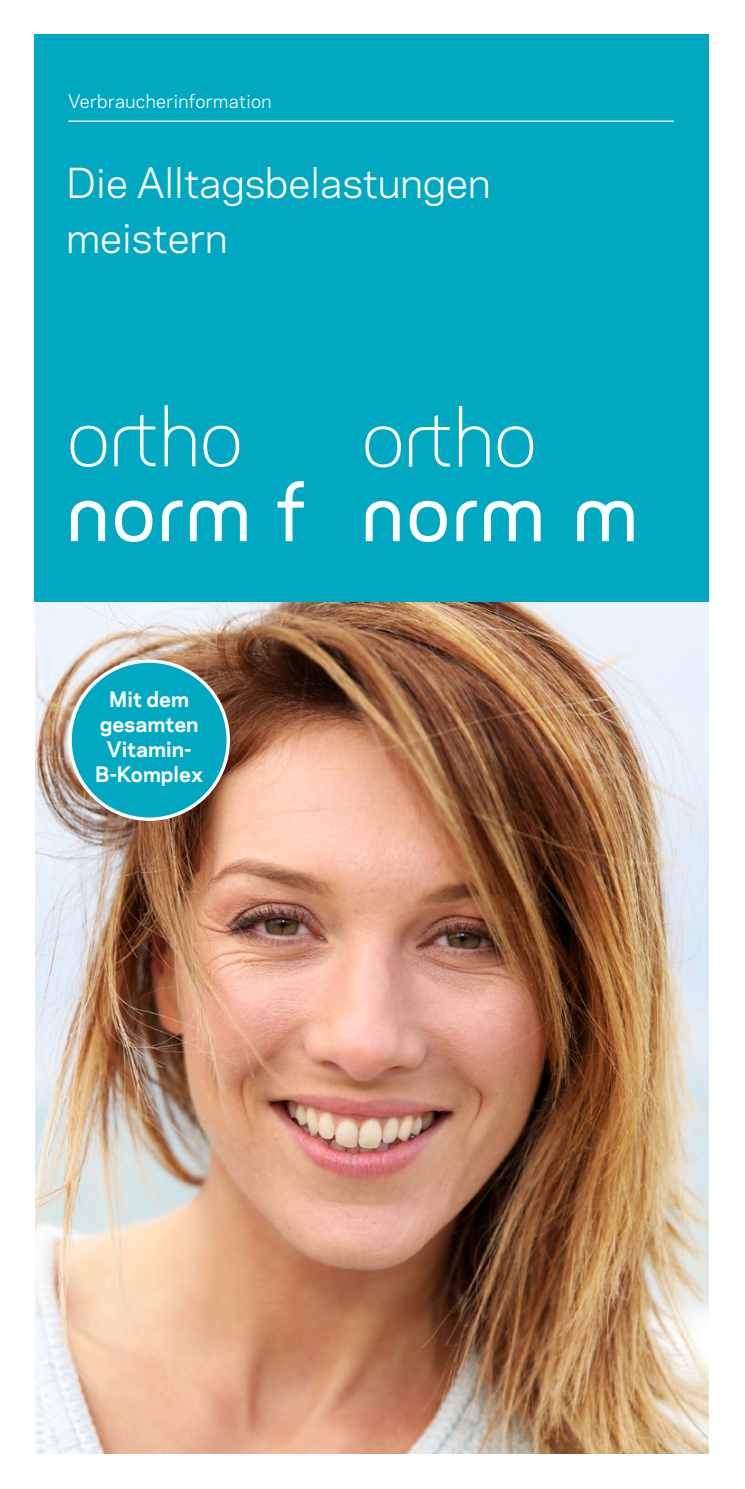
<style>
.page{position:relative;width:745px;height:1489px;background:#fff}
.page>*{position:absolute;margin:0;border:0;box-sizing:border-box;transform-origin:0 0}
.t1{font:38.75px/55px "Galaxie Polaris";color:#fff}
.t2{font:700 20px/25px "Galaxie Polaris";color:#fff;text-align:center}
.t3{font:17.5px "Galaxie Polaris";letter-spacing:.02em;color:#fff}
</style>
<div class="page">
<img style="left:35px;top:602px;width:673px;height:850px">
<div style="left:35px;top:34px;width:673px;height:567px;background:#00a8c1"></div>
<hr style="left:68px;top:120px;width:605px;height:2px;background:#fff">
<svg style="left:71px;top:425px;width:35px;height:42px"></svg>
<svg style="left:114px;top:414px;width:41px;height:52px"></svg>
<svg style="left:203px;top:425px;width:36px;height:42px"></svg>
<svg style="left:164px;top:405px;width:31px;height:61px"></svg>
<svg style="left:277px;top:481px;width:26px;height:60px"></svg>
<svg style="left:162px;top:500px;width:20px;height:41px"></svg>
<svg style="left:71px;top:500px;width:34px;height:41px"></svg>
<svg style="left:190px;top:500px;width:56px;height:41px"></svg>
<svg style="left:115px;top:500px;width:37px;height:41px"></svg>
<svg style="left:365px;top:426px;width:35px;height:41px"></svg>
<svg style="left:408px;top:415px;width:41px;height:51px"></svg>
<svg style="left:497px;top:426px;width:36px;height:41px"></svg>
<svg style="left:458px;top:406px;width:31px;height:60px"></svg>
<svg style="left:456px;top:500px;width:20px;height:41px"></svg>
<svg style="left:365px;top:501px;width:34px;height:40px"></svg>
<svg style="left:484px;top:501px;width:56px;height:40px"></svg>
<svg style="left:577px;top:501px;width:56px;height:40px"></svg>
<svg style="left:409px;top:501px;width:37px;height:41px"></svg>
<div style="left:70px;top:661px;width:158px;height:158px;background:#00a8c1;border-radius:50%"></div>
<div style="left:68px;top:659px;width:162px;height:161px;border:3px solid #fff;border-radius:50%"></div>
<p class="t3" style="left:68px;top:88px;width:205px">Verbraucherinformation</p>
<h1 class="t1" style="left:67px;top:153px;width:425px">Die Alltagsbelastungen meistern</h1>
<p class="t2" style="left:95px;top:685px;width:109px">Mit dem gesamten<br>Vitamin-<br>B-Komplex</p>
</div>
